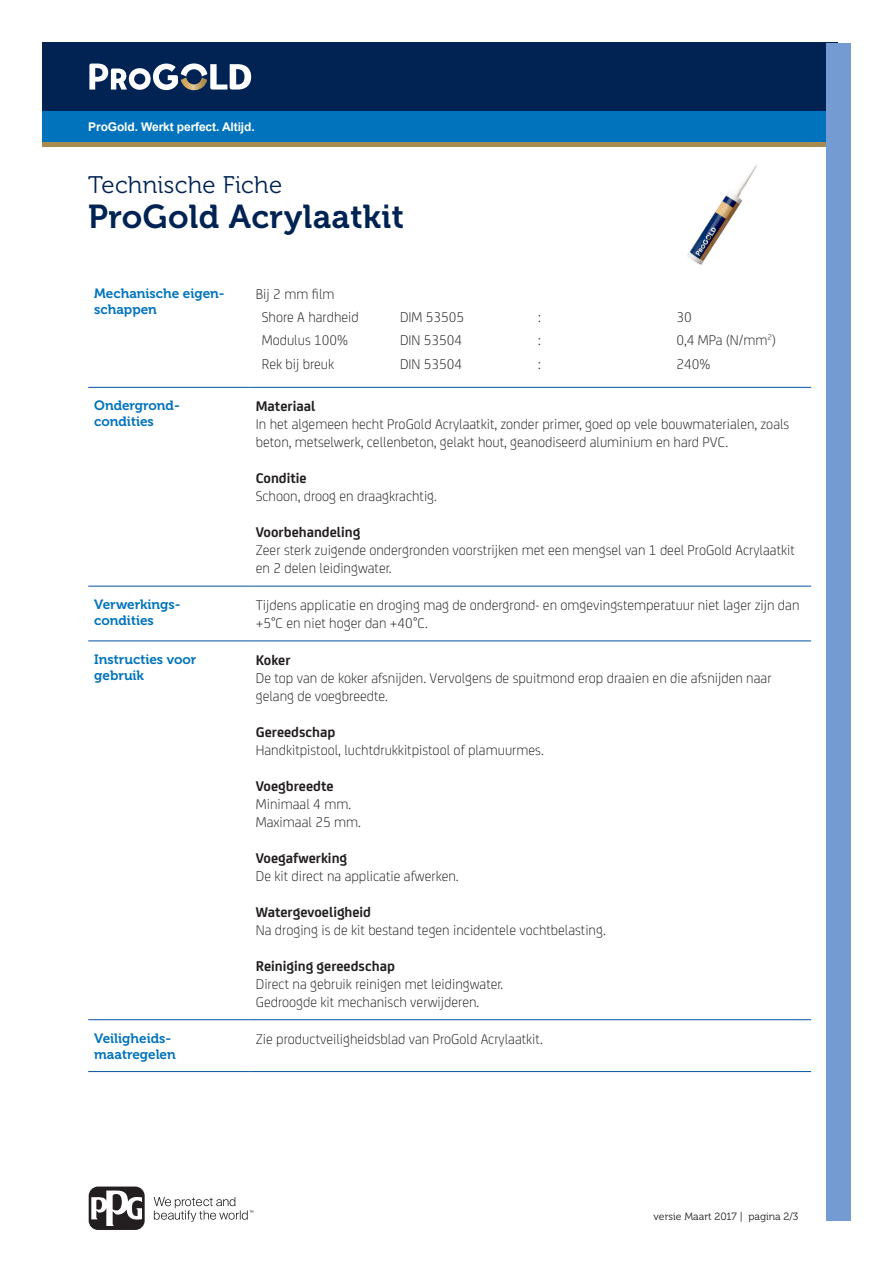
<style>
.page{position:relative;width:893px;height:1263px;background:#fff}
.page>*{position:absolute;margin:0;border:0;box-sizing:border-box;transform-origin:0 0}
.t1{font:33px "Museo 700";letter-spacing:.01em;color:#002354}
.t2{font:24px "Museo 300";letter-spacing:.01em;color:#002354}
.BODY{font:300 15px/18px "FS Joey";color:#231f20}
.KOP{font:13.5px/16.2px "Museo 700";color:#0073bc}
.t3{font:700 12px "Arial";letter-spacing:-.01em;color:#fff}
.t4{font:10.5px "Museo 300";color:#231f20}
.s1{font-weight:700}
</style>
<div class="page">
<div style="left:43px;top:43px;width:795px;height:69px;background:#002354"></div>
<div style="left:43px;top:112px;width:795px;height:34px;background:#0073bc"></div>
<hr style="left:43px;top:143px;width:795px;height:3px;background:#a88c4f">
<svg style="left:89px;top:63px;width:162px;height:27px"></svg>
<div style="left:825px;top:43px;width:25px;height:1177px;background:#749cd2"></div>
<svg style="left:89px;top:1187px;width:164px;height:43px"></svg>
<hr style="left:88px;top:387px;width:162px;height:1px;background:#0153a0">
<hr style="left:250px;top:387px;width:561px;height:1px;background:#0153a0">
<hr style="left:88px;top:586px;width:162px;height:1px;background:#0153a0">
<hr style="left:250px;top:586px;width:561px;height:1px;background:#0153a0">
<hr style="left:88px;top:640px;width:162px;height:1px;background:#0153a0">
<hr style="left:250px;top:640px;width:561px;height:1px;background:#0153a0">
<hr style="left:88px;top:1019px;width:162px;height:1px;background:#0153a0">
<hr style="left:250px;top:1019px;width:561px;height:1px;background:#0153a0">
<hr style="left:88px;top:1071px;width:162px;height:1px;background:#0153a0">
<hr style="left:250px;top:1071px;width:561px;height:1px;background:#0153a0">
<img style="left:687px;top:165px;width:70px;height:100px">
<p class="t3" style="left:88px;top:118px;width:168px">ProGold. Werkt perfect. Altijd.</p>
<h2 class="t2" style="left:88px;top:172px;width:195px">Technische Fiche</h2>
<h1 class="t1" style="left:88px;top:199px;width:317px">ProGold Acrylaatkit</h1>
<p class="KOP" style="left:94px;top:285px;width:132px">Mechanische eigen&shy;schappen</p>
<p class="BODY" style="left:256px;top:284px;width:80px">Bij 2 mm film</p>
<p class="BODY" style="left:262px;top:307px;width:98px">Shore A hardheid</p>
<p class="BODY" style="left:400px;top:307px;width:66px">DIM 53505</p>
<p class="BODY" style="left:538px;top:307px;width:4px">:</p>
<p class="BODY" style="left:676px;top:307px;width:17px">30</p>
<p class="BODY" style="left:262px;top:330px;width:88px">Modulus 100%</p>
<p class="BODY" style="left:400px;top:330px;width:64px">DIN 53504</p>
<p class="BODY" style="left:538px;top:330px;width:4px">:</p>
<p class="BODY" style="left:676px;top:330px;width:101px">0,4 MPa (N/mm<sup>2</sup>)</p>
<p class="BODY" style="left:262px;top:354px;width:74px">Rek bij breuk</p>
<p class="BODY" style="left:400px;top:354px;width:64px">DIN 53504</p>
<p class="BODY" style="left:538px;top:354px;width:4px">:</p>
<p class="BODY" style="left:676px;top:354px;width:36px">240%</p>
<p class="KOP" style="left:94px;top:398px;width:87px">Ondergrond&shy;condities</p>
<p class="BODY" style="left:256px;top:396px;width:535px"><span class="s1">Materiaal<br></span>In het algemeen hecht ProGold Acrylaatkit, zonder primer, goed op vele bouwmaterialen, zoals beton, metselwerk, cellenbeton, gelakt hout, geanodiseerd aluminium en hard PVC.</p>
<p class="BODY" style="left:256px;top:468px;width:183px"><span class="s1">Conditie<br></span>Schoon, droog en draagkrachtig.</p>
<p class="BODY" style="left:256px;top:522px;width:541px"><span class="s1">Voorbehandeling<br></span>Zeer sterk zuigende ondergronden voorstrijken met een mengsel van 1 deel ProGold Acrylaatkit en 2 delen leidingwater.</p>
<p class="KOP" style="left:94px;top:596px;width:88px">Verwerkings&shy;condities</p>
<p class="BODY" style="left:256px;top:595px;width:545px">Tijdens applicatie en droging mag de ondergrond- en omgevingstemperatuur niet lager zijn dan +5°C en niet hoger dan +40°C.</p>
<p class="KOP" style="left:94px;top:651px;width:104px">Instructies voor gebruik</p>
<p class="BODY" style="left:256px;top:650px;width:517px"><span class="s1">Koker<br></span>De top van de koker afsnijden. Vervolgens de spuitmond erop draaien en die afsnijden naar gelang de voegbreedte.</p>
<p class="BODY" style="left:256px;top:722px;width:289px"><span class="s1">Gereedschap<br></span>Handkitpistool, luchtdrukkitpistool of plamuurmes.</p>
<p class="BODY" style="left:256px;top:776px;width:107px"><span class="s1">Voegbreedte<br></span>Minimaal 4 mm.<br>Maximaal 25 mm.</p>
<p class="BODY" style="left:256px;top:848px;width:204px"><span class="s1">Voegafwerking<br></span>De kit direct na applicatie afwerken.</p>
<p class="BODY" style="left:256px;top:902px;width:351px"><span class="s1">Watergevoeligheid<br></span>Na droging is de kit bestand tegen incidentele vochtbelasting.</p>
<p class="BODY" style="left:256px;top:956px;width:249px"><span class="s1">Reiniging gereedschap<br></span>Direct na gebruik reinigen met leidingwater.<br>Gedroogde kit mechanisch verwijderen.</p>
<p class="KOP" style="left:94px;top:1030px;width:83px">Veiligheids&shy;maatregelen</p>
<p class="BODY" style="left:256px;top:1029px;width:288px">Zie productveiligheidsblad van ProGold Acrylaatkit.</p>
<p class="t4" style="left:654px;top:1210px;width:146px">versie Maart 2017 | pagina 2/3</p>
</div>
